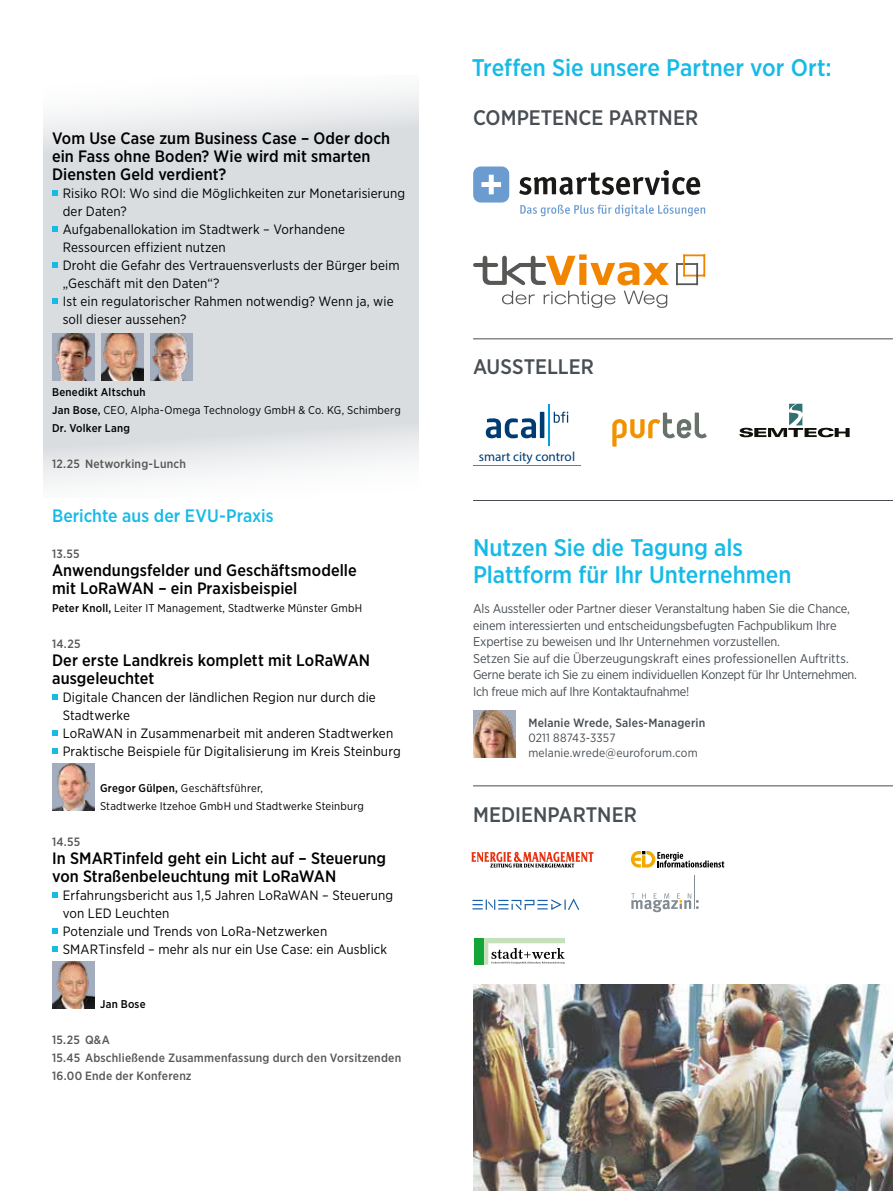
<style>
.page{position:relative;width:893px;height:1191px;background:#fff}
.page>*{position:absolute;margin:0;border:0;box-sizing:border-box;transform-origin:0 0}
.t1{font:500 24px/27px "Gotham Narrow";color:#16bae7}
.t2{font:500 21px "Gotham Narrow";color:#484e53}
.t3{font:500 18px "Gotham Narrow";color:#16bae7}
.t4{font:500 16.5px/18px "Gotham Narrow";letter-spacing:.005em;color:#000}
.t5{font:13.5px/18px "Gotham Narrow";letter-spacing:.01em;color:#000}
.t6{font:13.2px "Myriad Pro";letter-spacing:-.005em;color:#003b71}
.t7{font:12.75px/16.5px "Gotham Narrow";letter-spacing:-.01em;color:#484e53}
.t8{font:500 12px/18px "Gotham Narrow";letter-spacing:.02em;color:#575756}
.t9{font:12px/15px "Gotham Narrow";letter-spacing:.015em;color:#484e53}
.t10{font:500 12px "Gotham Narrow";letter-spacing:.02em;color:#484e53}
.t11{font:11.25px/18px "Gotham Narrow";letter-spacing:.02em;color:#000}
.t12{font:500 11.25px "Gotham Narrow";letter-spacing:.025em;color:#000}
.s1{font-weight:500}
</style>
<div class="page">
<svg style="left:43px;top:91px;width:375px;height:394px;background:#dee1e3"></svg>
<svg style="left:52px;top:190px;width:5px;height:6px"></svg>
<svg style="left:52px;top:226px;width:5px;height:6px"></svg>
<svg style="left:52px;top:262px;width:5px;height:6px"></svg>
<svg style="left:52px;top:298px;width:5px;height:6px"></svg>
<img style="left:52px;top:333px;width:42px;height:47px">
<img style="left:101px;top:333px;width:42px;height:47px">
<img style="left:150px;top:333px;width:42px;height:47px">
<svg style="left:52px;top:694px;width:5px;height:6px"></svg>
<svg style="left:52px;top:730px;width:5px;height:6px"></svg>
<svg style="left:52px;top:748px;width:5px;height:6px"></svg>
<img style="left:52px;top:763px;width:42px;height:47px">
<svg style="left:52px;top:892px;width:5px;height:6px"></svg>
<svg style="left:52px;top:928px;width:5px;height:6px"></svg>
<svg style="left:52px;top:946px;width:5px;height:6px"></svg>
<img style="left:52px;top:961px;width:42px;height:47px">
<img style="left:473px;top:710px;width:42px;height:47px">
<svg style="left:473px;top:166px;width:36px;height:36px"></svg>
<svg style="left:519px;top:170px;width:181px;height:25px"></svg>
<svg style="left:520px;top:205px;width:185px;height:11px"></svg>
<svg style="left:471px;top:851px;width:123px;height:16px"></svg>
<svg style="left:472px;top:898px;width:107px;height:12px"></svg>
<svg style="left:631px;top:893px;width:68px;height:19px"></svg>
<hr style="left:694px;top:875px;width:1px;height:34px;background:#818b91">
<svg style="left:631px;top:851px;width:93px;height:16px"></svg>
<div style="left:474px;top:938px;width:10px;height:26px;background:#13a538"></div>
<svg style="left:484px;top:938px;width:81px;height:26px"></svg>
<hr style="left:473px;top:338px;width:420px;height:1px;background:#484e53">
<hr style="left:473px;top:785px;width:420px;height:1px;background:#484e53">
<img style="left:473px;top:984px;width:420px;height:207px">
<hr style="left:703px;top:254px;width:2px;height:22px;background:#f18500">
<hr style="left:683px;top:254px;width:22px;height:2px;background:#f18500">
<hr style="left:696px;top:263px;width:2px;height:22px;background:#575756">
<hr style="left:676px;top:263px;width:22px;height:2px;background:#575756">
<hr style="left:676px;top:283px;width:22px;height:2px;background:#575756">
<hr style="left:676px;top:263px;width:2px;height:22px;background:#575756">
<hr style="left:683px;top:254px;width:2px;height:22px;background:#f18500">
<svg style="left:685px;top:275px;width:18px;height:1px"></svg>
<svg style="left:473px;top:254px;width:196px;height:54px"></svg>
<hr style="left:548px;top:404px;width:2px;height:42px;background:#009fe3">
<hr style="left:540px;top:412px;width:4px;height:26px;background:#003b71">
<svg style="left:486px;top:418px;width:50px;height:20px"></svg>
<svg style="left:554px;top:412px;width:14px;height:11px"></svg>
<hr style="left:473px;top:465px;width:108px;height:1px;background:#009fe3">
<svg style="left:612px;top:412px;width:95px;height:34px"></svg>
<hr style="left:473px;top:500px;width:420px;height:1px;background:#484e53">
<svg style="left:739px;top:404px;width:111px;height:33px"></svg>
<p class="t4" style="left:52px;top:129px;width:340px">Vom Use Case zum Business Case – Oder doch ein Fass ohne Boden? Wie wird mit smarten<br>Diensten Geld verdient?</p>
<p class="t5" style="left:63px;top:184px;width:344px">Risiko ROI: Wo sind die Möglichkeiten zur Monetarisierung der Daten?<br>Aufgabenallokation im Stadtwerk – Vorhandene Ressourcen effizient nutzen<br>Droht die Gefahr des Vertrauensverlusts der Bürger beim „Geschäft mit den Daten“?<br>Ist ein regulatorischer Rahmen notwendig? Wenn ja, wie soll dieser aussehen?</p>
<p class="t11" style="left:52px;top:383px;width:350px"><span class="s1">Benedikt Altschuh<br>Jan Bose,</span> CEO, Alpha-Omega Technology GmbH &amp; Co. KG, Schimberg<br><span class="s1">Dr. Volker Lang</span></p>
<p class="t8" style="left:52px;top:455px;width:135px">12.25 Networking-Lunch</p>
<h3 class="t3" style="left:52px;top:504px;width:223px">Berichte aus der EVU-Praxis</h3>
<p class="t8" style="left:52px;top:545px;width:29px">13.55</p>
<p class="t4" style="left:52px;top:561px;width:306px">Anwendungsfelder und Geschäftsmodelle mit LoRaWAN – ein Praxisbeispiel</p>
<p class="t11" style="left:52px;top:599px;width:312px"><span class="s1">Peter Knoll,</span> Leiter IT Management, Stadtwerke Münster GmbH</p>
<p class="t8" style="left:52px;top:635px;width:30px">14.25</p>
<p class="t4" style="left:52px;top:651px;width:320px">Der erste Landkreis komplett mit LoRaWAN ausgeleuchtet</p>
<p class="t5" style="left:63px;top:688px;width:340px">Digitale Chancen der ländlichen Region nur durch die Stadtwerke<br>LoRaWAN in Zusammenarbeit mit anderen Stadtwerken Praktische Beispiele für Digitalisierung im Kreis Steinburg</p>
<p class="t11" style="left:100px;top:779px;width:265px"><span class="s1">Gregor Gülpen,</span> Geschäftsführer,<br>Stadtwerke Itzehoe GmbH und Stadtwerke Steinburg</p>
<p class="t8" style="left:52px;top:833px;width:30px">14.55</p>
<p class="t4" style="left:52px;top:849px;width:335px">In SMARTinfeld geht ein Licht auf – Steuerung von Straßenbeleuchtung mit LoRaWAN</p>
<p class="t5" style="left:63px;top:886px;width:332px">Erfahrungsbericht aus 1,5 Jahren LoRaWAN – Steuerung von LED Leuchten<br>Potenziale und Trends von LoRa-Netzwerken SMARTinsfeld – mehr als nur ein Use Case: ein Ausblick</p>
<p class="t12" style="left:100px;top:997px;width:47px">Jan Bose</p>
<p class="t8" style="left:52px;top:1031px;width:351px">15.25 Q&amp;A<br>15.45 Abschließende Zusammenfassung durch den Vorsitzenden<br>16.00 Ende der Konferenz</p>
<h1 class="t1" style="left:472px;top:54px;width:361px">Treffen Sie unsere Partner vor Ort:</h1>
<h2 class="t2" style="left:473px;top:105px;width:227px">COMPETENCE PARTNER</h2>
<h2 class="t2" style="left:473px;top:353px;width:122px">AUSSTELLER</h2>
<p class="t6" style="left:479px;top:449px;width:98px">smart city control</p>
<h1 class="t1" style="left:473px;top:534px;width:320px">Nutzen Sie die Tagung als<br>Plattform für Ihr Unternehmen</h1>
<p class="t7" style="left:473px;top:600px;width:385px">Als Aussteller oder Partner dieser Veranstaltung haben Sie die Chance, einem interessierten und entscheidungsbefugten Fachpublikum Ihre Expertise zu beweisen und Ihr Unternehmen vorzustellen.<br>Setzen Sie auf die Überzeugungskraft eines professionellen Auftritts.<br>Gerne berate ich Sie zu einem individuellen Konzept für Ihr Unternehmen.<br>Ich freue mich auf Ihre Kontaktaufnahme!</p>
<p class="t10" style="left:528px;top:715px;width:178px">Melanie Wrede, Sales-Managerin</p>
<p class="t9" style="left:528px;top:730px;width:171px">0211 88743-3357 melanie.wrede@euroforum.com</p>
<h2 class="t2" style="left:473px;top:801px;width:165px">MEDIENPARTNER</h2>
</div>
